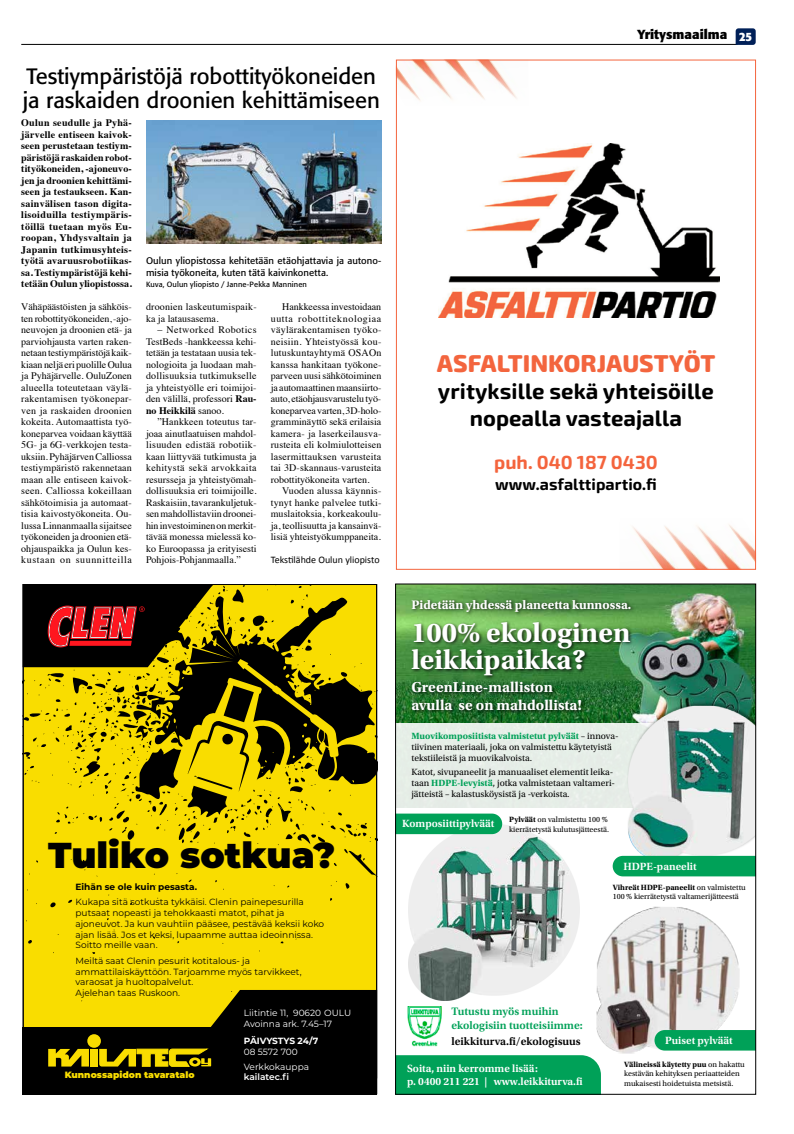
<style>
.page{position:relative;width:794px;height:1134px;background:#fff}
.page>*{position:absolute;margin:0;border:0;box-sizing:border-box;transform-origin:0 0}
.t1{font:900 36px "Montserrat";color:#000}
.t2{font:700 28.7px/27.2px "Utopia Std";color:#fff}
.t3{font:800 24.4px "Exo Soft";color:#f3653e}
.t4{font:700 22.2px/26.6px "Exo Soft";color:#000;text-align:center}
.t5{font:22px/24px "Formata";color:#000}
.t6{font:700 19px "Exo Soft";color:#f4643d}
.t7{font:700 16.2px "Exo Soft";color:#000}
.t8{font:700 15.1px/17.6px "Utopia Std";color:#fff}
.t9{font:700 13px "Formata";color:#000}
.t10{font:700 12.9px "Utopia Std";color:#fff}
.t11{font:600 11.4px/13.7px "Utopia Std";color:#00a158}
.t12{font:600 11.4px "Utopia Std";color:#000}
.t13{font:600 11px/13.2px "Utopia Std";color:#fff}
.t14{font:10px/11.5px "Times";color:#000;text-align:justify}
.t15{font:700 10px/11.5px "Times";letter-spacing:.01em;color:#000;text-align:justify}
.t16{font:10px "Calibri";color:#000}
.t17{font:9.5px/11px "Utopia Std";color:#000}
.t18{font:9.5px/11.5px "Formata";letter-spacing:.005em;color:#000}
.t19{font:900 9.1px "Montserrat";color:#f9dd00}
.t20{font:9px/10.8px "Montserrat";color:#000}
.t21{font:9px/10.8px "Montserrat";color:#fff}
.t22{font:700 9px "Montserrat";color:#000}
.t23{font:700 9px "Montserrat";letter-spacing:-.015em;color:#fff}
.t24{font:600 9px "Montserrat";color:#fff}
.t25{font:8px/9.6px "Utopia Std";color:#000}
.t26{font:7.5px "Formata";letter-spacing:.015em;color:#000}
.s1{font-weight:700}
.s2{color:#f4643d}
.s3{font-weight:700;color:#00a158}
</style>
<div class="page">
<hr style="left:21px;top:44px;width:716px;height:1px;background:#000">
<svg style="left:735px;top:28px;width:20px;height:17px"></svg>
<div style="left:23px;top:584px;width:354px;height:510px;background:#f9dd00"></div>
<svg style="left:28px;top:940px;width:4px;height:4px"></svg>
<div style="left:23px;top:1027px;width:354px;height:67px;background:#000"></div>
<svg style="left:48px;top:1049px;width:41px;height:17px"></svg>
<div style="left:90px;top:1049px;width:8px;height:17px;background:#f9dd00"></div>
<div style="left:87px;top:1034px;width:14px;height:14px;background:#f9dd00;border-radius:50%"></div>
<svg style="left:99px;top:990px;width:276px;height:77px"></svg>
<svg style="left:23px;top:584px;width:354px;height:325px"></svg>
<img style="left:397px;top:586px;width:357px;height:137px">
<div style="left:395px;top:723px;width:302px;height:86px;background:#e6eee7"></div>
<img style="left:407px;top:1007px;width:34px;height:39px">
<div style="left:410px;top:598px;width:224px;height:116px;background:#000;opacity:.75"></div>
<img style="left:409px;top:824px;width:171px;height:176px">
<div style="left:397px;top:813px;width:105px;height:21px;background:#00a158"></div>
<div style="left:397px;top:1055px;width:204px;height:37px;background:#00a158"></div>
<div style="left:627px;top:700px;width:128px;height:161px;background:#000;opacity:.39"></div>
<img style="left:628px;top:705px;width:126px;height:151px">
<img style="left:596px;top:906px;width:144px;height:148px">
<div style="left:612px;top:856px;width:142px;height:20px;background:#00a158"></div>
<div style="left:654px;top:1030px;width:100px;height:20px;background:#00a158"></div>
<img style="left:438px;top:144px;width:281px;height:174px">
<img style="left:632px;top:524px;width:122px;height:44px">
<img style="left:398px;top:62px;width:119px;height:39px">
<img style="left:146px;top:120px;width:235px;height:124px">
<h3 class="t5" style="left:23px;top:64px;width:359px">Testiympäristöjä robottityökoneiden ja raskaiden droonien kehittämiseen</h3>
<p class="t15" style="left:21px;top:116px;width:112px">Oulun seudulle ja Pyhä&shy;järvelle entiseen kaivok&shy;seen perustetaan testiym&shy;päristöjä raskaiden robot&shy;tityökoneiden, -ajoneuvo&shy;jen ja droonien kehittämi&shy;seen ja testaukseen. Kan&shy;sainvälisen tason digita&shy;lisoiduilla testiympäris&shy;töillä tuetaan myös Eu&shy;roopan, Yhdysvaltain ja Japanin tutkimusyhteis&shy;työtä avaruusrobotiikas&shy;sa. Testiympäristöjä kehi&shy;tetään Oulun yliopistossa.</p>
<p class="t14" style="left:21px;top:300px;width:112px">Vähäpäästöisten ja sähköis&shy;ten robottityökoneiden, -ajo&shy;neuvojen ja droonien etä- ja parviohjausta varten raken&shy;netaan testiympäristöjä kaik&shy;kiaan neljä eri puolille Oulua ja Pyhäjärvelle. OuluZonen alueella toteutetaan väylä&shy;rakentamisen työkonepar&shy;ven ja raskaiden droonien kokeita. Automaattista työ&shy;koneparvea voidaan käyttää 5G- ja 6G-verkkojen testa&shy;uksiin. Pyhäjärven Calliossa testiympäristö rakennetaan maan alle entiseen kaivok&shy;seen. Calliossa kokeillaan sähkötoimisia ja automaat&shy;tisia kaivostyökoneita. Ou&shy;lussa Linnanmaalla sijaitsee työkoneiden ja droonien etä&shy;ohjauspaikka ja Oulun kes&shy;kustaan on suunnitteilla</p>
<p class="t14" style="left:146px;top:300px;width:112px">droonien laskeutumispaik&shy;ka ja latausasema.</p>
<p class="t18" style="left:146px;top:255px;width:237px">Oulun yliopistossa kehitetään etäohjattavia ja autono&shy;misia työkoneita, kuten tätä kaivinkonetta.</p>
<p class="t26" style="left:146px;top:280px;width:162px">Kuva, Oulun yliopisto / Janne-Pekka Manninen</p>
<p class="t14" style="left:271px;top:300px;width:112px;text-indent:11px">Hankkeessa investoidaan uutta robottiteknologiaa väylärakentamisen työko&shy;neisiin. Yhteistyössä kou&shy;lutuskuntayhtymä OSAOn kanssa hankitaan työkone&shy;parveen uusi sähkötoiminen ja automaattinen maansiirto&shy;auto, etäohjausvarustelu työ&shy;koneparvea varten, 3D-holo&shy;gramminäyttö sekä erilaisia kamera- ja laserkeilausva&shy;rusteita eli kolmiulotteisen lasermittauksen varusteita tai 3D-skannaus-varusteita robottityökoneita varten.</p>
<p class="t14" style="left:271px;top:484px;width:112px;text-indent:11px">Vuoden alussa käynnis&shy;tynyt hanke palvelee tutki&shy;muslaitoksia, korkeakoulu&shy;ja, teollisuutta ja kansainvä&shy;lisiä yhteistyökumppaneita.</p>
<p class="t16" style="left:271px;top:553px;width:110px">Tekstilähde Oulun yliopisto</p>
<p class="t14" style="left:146px;top:323px;width:112px;text-indent:11px">– Networked Robotics TestBeds -hankkeessa kehi&shy;tetään ja testataan uusia tek&shy;nologioita ja luodaan mah&shy;dollisuuksia tutkimukselle ja yhteistyölle eri toimijoi&shy;den välillä, professori <span class="s1">Rau&shy;no Heikkilä</span> sanoo.</p>
<p class="t14" style="left:146px;top:415px;width:112px;text-indent:11px">”Hankkeen toteutus tar&shy;joaa ainutlaatuisen mahdol&shy;lisuuden edistää robotiik&shy;kaan liittyvää tutkimusta ja kehitystä sekä arvokkaita resursseja ja yhteistyömah&shy;dollisuuksia eri toimijoille.<br>Raskaisiin, tavarankuljetuk&shy;sen mahdollistaviin droonei&shy;hin investoiminen on merkit&shy;tävää monessa mielessä ko&shy;ko Euroopassa ja erityisesti Pohjois-Pohjanmaalla.”</p>
<h1 class="t1" style="left:48px;top:828px;width:288px">Tuliko sotkua?</h1>
<p class="t22" style="left:76px;top:880px;width:123px">Eihän se ole kuin pesasta.</p>
<p class="t20" style="left:76px;top:896px;width:250px">Kukapa sitä sotkusta tykkäisi. Clenin painepesurilla putsaat nopeasti ja tehokkaasti matot, pihat ja ajoneuvot. Ja kun vauhtiin pääsee, pestävää keksii koko ajan lisää. Jos et keksi, lupaamme auttaa ideoinnissa.<br>Soitto meille vaan.</p>
<p class="t20" style="left:76px;top:955px;width:227px">Meiltä saat Clenin pesurit kotitalous- ja ammattilaiskäyttöön. Tarjoamme myös tarvikkeet, varaosat ja huoltopalvelut.<br>Ajelehan taas Ruskoon.</p>
<p class="t19" style="left:65px;top:1068px;width:131px">Kunnossapidon tavaratalo</p>
<p class="t21" style="left:244px;top:1007px;width:109px">Liitintie 11, 90620 OULU<br>Avoinna ark. 7.45–17</p>
<p class="t23" style="left:244px;top:1034px;width:76px">PÄIVYSTYS 24/7</p>
<p class="t21" style="left:244px;top:1043px;width:67px;line-height:15px">08 5572 700<br>Verkkokauppa</p>
<p class="t24" style="left:244px;top:1071px;width:47px">kailatec.fi</p>
<h3 class="t9" style="left:637px;top:27px;width:117px">Yritysmaailma <sub>25</sub></h3>
<h3 class="t3" style="left:437px;top:349px;width:280px">ASF<span class="s2">A</span>LTINKORJAUSTYÖT</h3>
<h3 class="t4" style="left:438px;top:378px;width:277px">yrityksille sekä yhteisöille nopealla vasteajalla</h3>
<h3 class="t6" style="left:494px;top:451px;width:165px">puh. 040 187 0430</h3>
<h3 class="t7" style="left:495px;top:474px;width:163px">www.asfalttipartio.fi</h3>
<p class="t10" style="left:411px;top:597px;width:221px">Pidetään yhdessä planeetta kunnossa.</p>
<h2 class="t2" style="left:411px;top:619px;width:220px">100% ekologinen leikkipaikka?</h2>
<h3 class="t8" style="left:411px;top:679px;width:172px">GreenLine-malliston avulla se on mahdollista!</h3>
<p class="t17" style="left:411px;top:730px;width:209px"><span class="s3">Muovikomposiitista valmistetut pylväät</span> – innova&shy;tiivinen materiaali, joka on valmistettu käytetyistä tekstiileistä ja muovikalvoista.</p>
<p class="t17" style="left:411px;top:767px;width:205px">Katot, sivupaneelit ja manuaaliset elementit leika&shy;taan <span class="s3">HDPE-levyistä</span>, jotka valmistetaan valtameri&shy;jätteistä – kalastusköysistä ja -verkoista.</p>
<p class="t13" style="left:402px;top:817px;width:94px">Komposiittipylväät</p>
<p class="t25" style="left:509px;top:815px;width:101px"><span class="s1">Pylväät</span> on valmistettu 100 % kierrätetystä kulutusjätteestä.</p>
<p class="t13" style="left:623px;top:860px;width:75px">HDPE-paneelit</p>
<p class="t25" style="left:612px;top:882px;width:135px"><span class="s1">Vihreät HDPE-paneelit</span> on valmistettu<br>100 % kierrätetystä valtamerijätteestä</p>
<p class="t11" style="left:451px;top:1005px;width:133px">Tutustu myös muihin ekologisiin tuotteisiimme:</p>
<p class="t12" style="left:451px;top:1034px;width:131px">leikkiturva.fi/ekologisuus</p>
<p class="t13" style="left:407px;top:1062px;width:177px">Soita, niin kerromme lisää:<br>p. 0400 211 221 | www.leikkiturva.fi</p>
<p class="t13" style="left:665px;top:1034px;width:69px">Puiset pylväät</p>
<p class="t25" style="left:624px;top:1059px;width:122px"><span class="s1">Välineissä käytetty puu</span> on hakattu kestävän kehityksen periaatteiden mukaisesti hoidetuista metsistä.</p>
</div>
